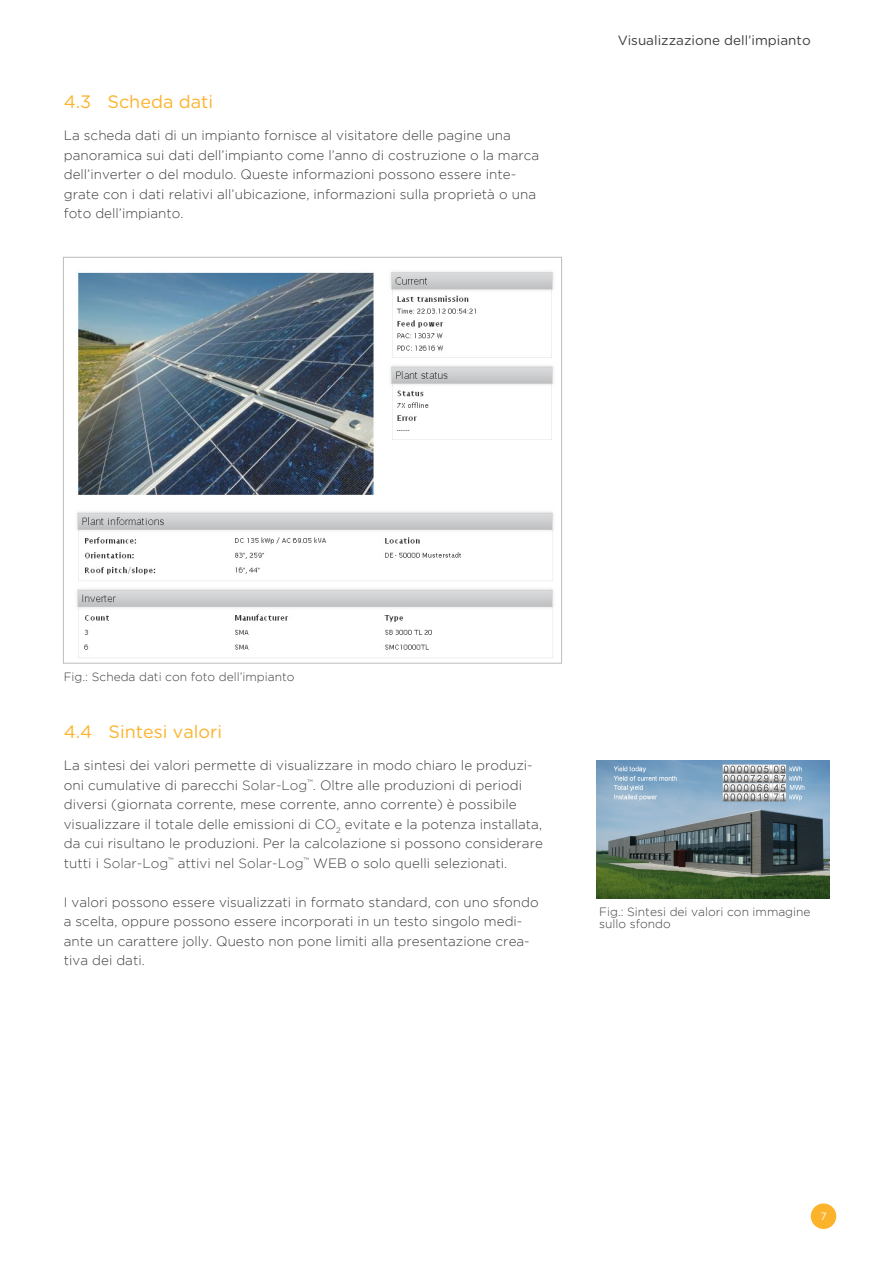
<style>
.page{position:relative;width:893px;height:1263px;background:#fff}
.page>*{position:absolute;margin:0;border:0;box-sizing:border-box;transform-origin:0 0}
.t1{font:18px "Gotham Rounded";color:#fcb32c}
.Fließtext{font:300 13.5px/19.5px "Gotham";color:#3e3e3f}
.t2{font:13.5px "Gotham Rounded";color:#3e3e3f}
.t3{font:300 12px/12px "Gotham";color:#3e3e3f}
.t4{font:10.5px "Gotham";color:#fff}
.s1{color:#4b4c4d}
</style>
<div class="page">
<div style="left:811px;top:1203px;width:25px;height:26px;background:#fcb32c;border-radius:50%"></div>
<img style="left:77px;top:271px;width:476px;height:387px">
<img style="left:596px;top:760px;width:234px;height:138px">
<p class="t1" style="left:64px;top:89px;width:151px">4.3 Scheda dati</p>
<p class="Fließtext" style="left:64px;top:126px;width:477px">La scheda dati di un impianto fornisce al visitatore delle pagine una panoramica sui dati dell’impianto come l’anno di costruzione o la marca dell’inverter o del modulo. Queste informazioni possono essere inte&shy;grate con i dati relativi all’ubicazione, informazioni sulla proprietà o una foto dell’impianto.</p>
<p class="t2" style="left:618px;top:31px;width:195px">Visualizzazione dell’impianto</p>
<p class="t3" style="left:64px;top:670px;width:232px">Fig.: Scheda dati con foto dell’impianto</p>
<p class="t1" style="left:64px;top:719px;width:160px">4.4 Sintesi valori</p>
<p class="Fließtext" style="left:64px;top:756px;width:481px">La sintesi dei valori permette di visualizzare in modo chiaro le produzi&shy;oni cumulative di parecchi <span class="s1">Solar-Log</span><sup>™</sup>. Oltre alle produzioni di periodi diversi (giornata corrente, mese corrente, anno corrente) è possibile visualizzare il totale delle emissioni di CO<sub>2</sub> evitate e la potenza installata, da cui risultano le produzioni. Per la calcolazione si possono considerare tutti i <span class="s1">Solar-Log</span><sup>™</sup> attivi nel <span class="s1">Solar-Log</span><sup>™</sup> WEB o solo quelli selezionati.</p>
<p class="Fließtext" style="left:64px;top:892px;width:476px">I valori possono essere visualizzati in formato standard, con uno sfondo a scelta, oppure possono essere incorporati in un testo singolo medi&shy;ante un carattere jolly. Questo non pone limiti alla presentazione crea&shy;tiva dei dati.</p>
<p class="t3" style="left:599px;top:905px;width:213px">Fig.: Sintesi dei valori con immagine sullo sfondo</p>
<p class="t4" style="left:820px;top:1210px;width:8px">7</p>
</div>
